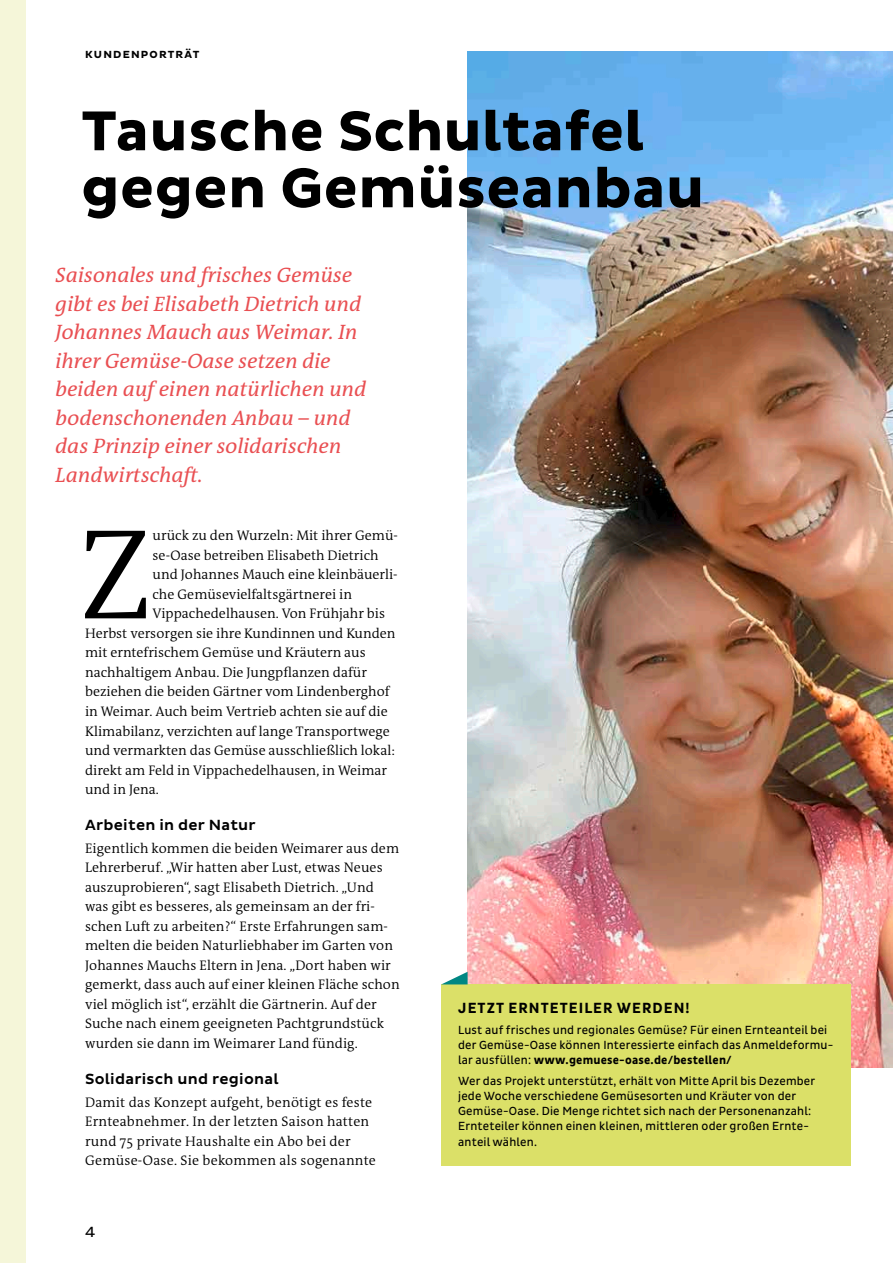
<style>
.page{position:relative;width:893px;height:1263px;background:#fff}
.page>*{position:absolute;margin:0;border:0;box-sizing:border-box;transform-origin:0 0}
.t1{font:300 129.6px "The Antiqua B W4";color:#000}
.t2{font:700 57px/57px "Pluto Sans";letter-spacing:.005em;color:#000}
.t3{font:italic 21px/28.5px "The Antiqua B W5 Plain";letter-spacing:.005em;color:#e94f52}
.t4{font:500 15px "Pluto Sans";letter-spacing:.015em;color:#000}
.t5{font:700 15px "Pluto Sans Cond";letter-spacing:.07em;color:#000}
.t6{font:15px "Pluto Sans";color:#000}
.t7{font:300 13.95px/19.5px "The Antiqua B W4";color:#000}
.t8{font:12px/15px "Pluto Sans Cond";letter-spacing:.015em;color:#000}
.t9{font:700 10.5px "Pluto Sans";letter-spacing:.115em;color:#000}
.s1{font-weight:700}
</style>
<div class="page">
<img style="left:468px;top:51px;width:425px;height:1016px">
<div style="left:0;top:0;width:26px;height:1263px;background:#f5f6d9"></div>
<div style="left:441px;top:984px;width:410px;height:181px;background:#dbe068"></div>
<svg style="left:442px;top:972px;width:26px;height:12px"></svg>
<p class="t9" style="left:85px;top:49px;width:116px">KUNDENPORTRÄT</p>
<h2 class="t2" style="left:81px;top:104px;width:625px">Tausche Schultafel gegen Gemüseanbau</h2>
<p class="t3" style="left:56px;top:261px;width:312px">Saisonales und frisches Gemüse gibt es bei Elisabeth Dietrich und<br>Johannes Mauch aus Weimar. In ihrer Gemüse-Oase setzen die beiden auf einen natürlichen und bodenschonenden Anbau – und das Prinzip einer solidarischen<br>Landwirtschaft.</p>
<h1 class="t1" style="left:80px;top:491px;width:72px">Z</h1>
<p class="t7" style="left:153px;top:526px;width:247px">urück zu den Wurzeln: Mit ihrer Gemü-</p>
<p class="t7" style="left:153px;top:545px;width:228px">se-Oase betreiben Elisabeth Dietrich</p>
<p class="t7" style="left:153px;top:565px;width:247px">und Johannes Mauch eine kleinbäuerli-</p>
<p class="t7" style="left:153px;top:584px;width:201px">che Gemüsevielfaltsgärtnerei in</p>
<p class="t7" style="left:153px;top:604px;width:234px">Vippachedelhausen. Von Frühjahr bis</p>
<p class="t7" style="left:85px;top:623px;width:312px">Herbst versorgen sie ihre Kundinnen und Kunden</p>
<p class="t7" style="left:85px;top:643px;width:282px">mit erntefrischem Gemüse und Kräutern aus</p>
<p class="t7" style="left:85px;top:663px;width:283px">nachhaltigem Anbau. Die Jungpflanzen dafür</p>
<p class="t7" style="left:85px;top:682px;width:306px">beziehen die beiden Gärtner vom Lindenberghof</p>
<p class="t7" style="left:85px;top:702px;width:304px">in Weimar. Auch beim Vertrieb achten sie auf die</p>
<p class="t7" style="left:85px;top:721px;width:306px">Klimabilanz, verzichten auf lange Transportwege</p>
<p class="t7" style="left:85px;top:741px;width:312px">und vermarkten das Gemüse ausschließlich lokal:</p>
<p class="t7" style="left:85px;top:760px;width:303px">direkt am Feld in Vippachedelhausen, in Weimar</p>
<p class="t7" style="left:85px;top:780px;width:75px">und in Jena.</p>
<p class="t4" style="left:85px;top:816px;width:172px">Arbeiten in der Natur</p>
<p class="t7" style="left:85px;top:838px;width:316px">Eigentlich kommen die beiden Weimarer aus dem Lehrerberuf. „Wir hatten aber Lust, etwas Neues auszuprobieren“, sagt Elisabeth Dietrich. „Und was gibt es besseres, als gemeinsam an der fri&shy;schen Luft zu arbeiten?“ Erste Erfahrungen sam&shy;melten die beiden Naturliebhaber im Garten von Johannes Mauchs Eltern in Jena. „Dort haben wir gemerkt, dass auch auf einer kleinen Fläche schon viel möglich ist“, erzählt die Gärtnerin. Auf der Suche nach einem geeigneten Pachtgrundstück wurden sie dann im Weimarer Land fündig.</p>
<p class="t4" style="left:85px;top:1070px;width:195px">Solidarisch und regional</p>
<p class="t7" style="left:85px;top:1092px;width:292px">Damit das Konzept aufgeht, benötigt es feste Ernteabnehmer. In der letzten Saison hatten rund 75 private Haushalte ein Abo bei der Gemüse-Oase. Sie bekommen als sogenannte</p>
<p class="t6" style="left:85px;top:1224px;width:12px">4</p>
<p class="t5" style="left:458px;top:999px;width:233px">JETZT ERNTETEILER WERDEN!</p>
<p class="t8" style="left:458px;top:1023px;width:377px">Lust auf frisches und regionales Gemüse? Für einen Ernteanteil bei der Gemüse-Oase können Interessierte einfach das Anmeldeformu&shy;lar ausfüllen: <span class="s1">www.gemuese-oase.de/bestellen/</span></p>
<p class="t8" style="left:458px;top:1074px;width:359px">Wer das Projekt unterstützt, erhält von Mitte April bis Dezember jede Woche verschiedene Gemüsesorten und Kräuter von der Gemüse-Oase. Die Menge richtet sich nach der Personenanzahl:<br>Ernteteiler können einen kleinen, mittleren oder großen Ernte&shy;anteil wählen.</p>
</div>
